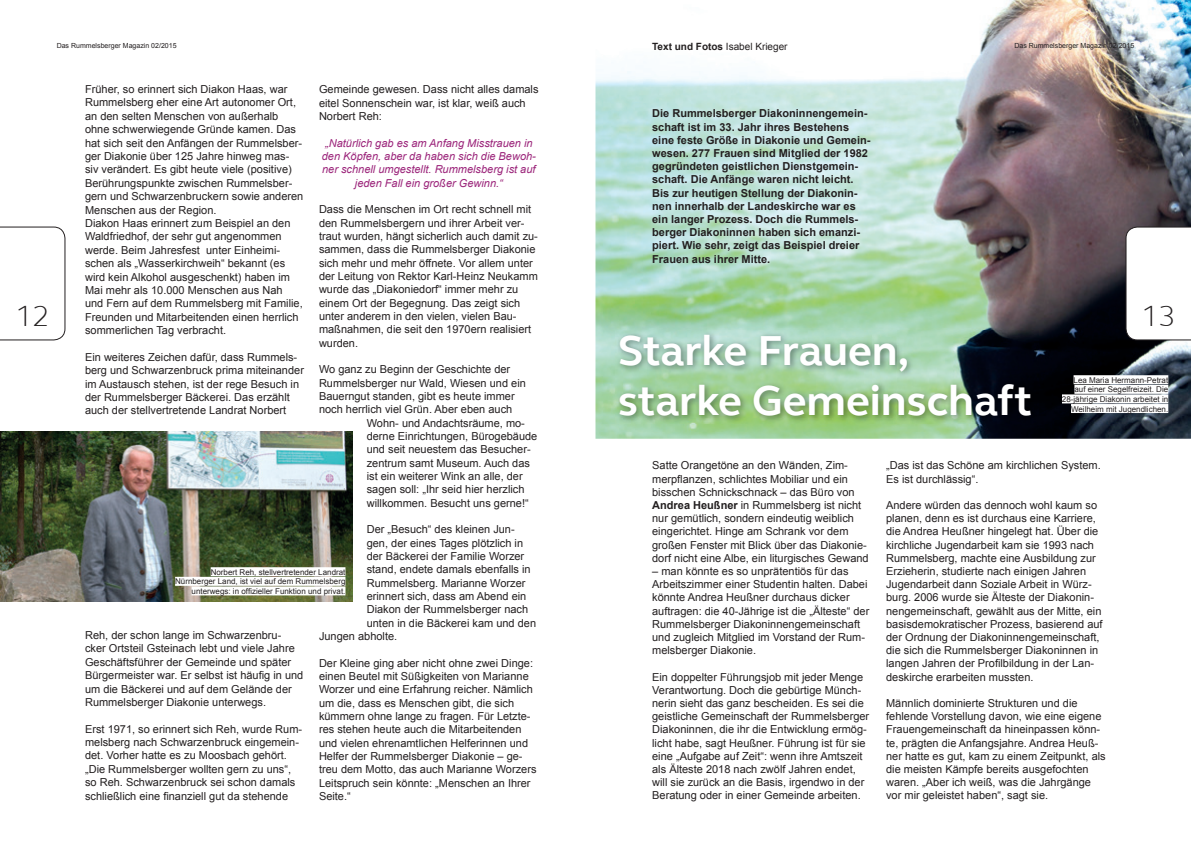
<style>
.page{position:relative;width:1191px;height:842px;background:#fff}
.page>*{position:absolute;margin:0;border:0;box-sizing:border-box;transform-origin:0 0}
.t1{font:700 43px/50px "FS Elliot";color:#fff}
.t2{font:300 30px "FS Elliot";color:#231f20}
.t3{font:11px/13.2px "Arial";color:#231f20}
.t4{font:700 11px/13.2px "Arial";color:#231f20}
.t5{font:italic 11px/13.3px "Arial";color:#9b247a;text-align:center}
.t6{font:10px "Arial";color:#231f20}
.t7{font:8px/9.6px "Arial";color:#231f20;text-align:right}
.t8{font:7px "Arial";color:#231f20}
.s1{font-weight:700}
</style>
<div class="page">
<img style="left:595px;top:0;width:596px;height:439px">
<img style="left:616px;top:330px;width:423px;height:93px">
<div style="left:1073px;top:375px;width:95px;height:9px;background:#fff"></div>
<div style="left:1074px;top:385px;width:94px;height:9px;background:#fff"></div>
<div style="left:1062px;top:394px;width:106px;height:9px;background:#fff"></div>
<div style="left:1071px;top:404px;width:97px;height:9px;background:#fff"></div>
<img style="left:0;top:432px;width:352px;height:169px">
<div style="left:211px;top:567px;width:134px;height:9px;background:#fff"></div>
<div style="left:175px;top:577px;width:170px;height:9px;background:#fff"></div>
<div style="left:191px;top:586px;width:154px;height:9px;background:#fff"></div>
<svg style="left:0;top:227px;width:65px;height:113px"></svg>
<svg style="left:1125px;top:227px;width:66px;height:113px"></svg>
<p class="t8" style="left:57px;top:41px;width:121px">Das Rummelsberger Magazin 02/2015</p>
<p class="t8" style="left:1014px;top:41px;width:121px">Das Rummelsberger Magazin 02/2015</p>
<p class="t6" style="left:652px;top:40px;width:137px"><span class="s1">Text und Fotos</span> Isabel Krieger</p>
<p class="t3" style="left:85px;top:83px;width:220px">Früher, so erinnert sich Diakon Haas, war Rummelsberg eher eine Art autonomer Ort, an den selten Menschen von außerhalb ohne schwerwiegende Gründe kamen. Das hat sich seit den Anfängen der Rummelsber&shy;ger Diakonie über 125 Jahre hinweg mas&shy;siv verändert. Es gibt heute viele (positive)<br>Berührungspunkte zwischen Rummelsber&shy;gern und Schwarzenbruckern sowie anderen Menschen aus der Region.<br>Diakon Haas erinnert zum Beispiel an den Waldfriedhof, der sehr gut angenommen werde. Beim Jahresfest unter Einheimi&shy;schen als „Wasserkirchweih“ bekannt (es wird kein Alkohol ausgeschenkt) haben im Mai mehr als 10.000 Menschen aus Nah und Fern auf dem Rummelsberg mit Familie, Freunden und Mitarbeitenden einen herrlich sommerlichen Tag verbracht.</p>
<p class="t3" style="left:85px;top:350px;width:220px">Ein weiteres Zeichen dafür, dass Rummels&shy;berg und Schwarzenbruck prima miteinander im Austausch stehen, ist der rege Besuch in der Rummelsberger Bäckerei. Das erzählt auch der stellvertretende Landrat Norbert</p>
<p class="t3" style="left:319px;top:83px;width:221px">Gemeinde gewesen. Dass nicht alles damals eitel Sonnenschein war, ist klar, weiß auch<br>Norbert Reh:</p>
<p class="t5" style="left:322px;top:136px;width:216px">„Natürlich gab es am Anfang Misstrauen in den Köpfen, aber da haben sich die Bewoh&shy;ner schnell umgestellt. Rummelsberg ist auf jeden Fall ein großer Gewinn.“</p>
<p class="t3" style="left:319px;top:203px;width:220px">Dass die Menschen im Ort recht schnell mit den Rummelsbergern und ihrer Arbeit ver&shy;traut wurden, hängt sicherlich auch damit zu&shy;sammen, dass die Rummelsberger Diakonie sich mehr und mehr öffnete. Vor allem unter der Leitung von Rektor Karl-Heinz Neukamm wurde das „Diakoniedorf“ immer mehr zu einem Ort der Begegnung. Das zeigt sich unter anderem in den vielen, vielen Bau&shy;maßnahmen, die seit den 1970ern realisiert wurden.</p>
<p class="t3" style="left:319px;top:363px;width:193px">Wo ganz zu Beginn der Geschichte der</p>
<p class="t3" style="left:319px;top:376px;width:208px">Rummelsberger nur Wald, Wiesen und ein</p>
<p class="t3" style="left:319px;top:389px;width:197px">Bauerngut standen, gibt es heute immer</p>
<p class="t3" style="left:319px;top:403px;width:195px">noch herrlich viel Grün. Aber eben auch</p>
<p class="t3" style="left:367px;top:416px;width:160px">Wohn- und Andachtsräume, mo-</p>
<p class="t3" style="left:367px;top:429px;width:172px">derne Einrichtungen, Bürogebäude</p>
<p class="t3" style="left:367px;top:443px;width:165px">und seit neuestem das Besucher-</p>
<p class="t3" style="left:367px;top:456px;width:165px">zentrum samt Museum. Auch das</p>
<p class="t3" style="left:367px;top:469px;width:157px">ist ein weiterer Wink an alle, der</p>
<p class="t3" style="left:367px;top:483px;width:159px">sagen soll: „Ihr seid hier herzlich</p>
<p class="t3" style="left:367px;top:496px;width:163px">willkommen. Besucht uns gerne!“</p>
<p class="t3" style="left:367px;top:523px;width:149px">Der „Besuch“ des kleinen Jun-</p>
<p class="t3" style="left:367px;top:536px;width:158px">gen, der eines Tages plötzlich in</p>
<p class="t3" style="left:367px;top:549px;width:159px">der Bäckerei der Familie Worzer</p>
<p class="t3" style="left:367px;top:563px;width:165px">stand, endete damals ebenfalls in</p>
<p class="t3" style="left:367px;top:576px;width:160px">Rummelsberg. Marianne Worzer</p>
<p class="t3" style="left:367px;top:589px;width:161px">erinnert sich, dass am Abend ein</p>
<p class="t3" style="left:367px;top:603px;width:163px">Diakon der Rummelsberger nach</p>
<p class="t3" style="left:367px;top:616px;width:171px">unten in die Bäckerei kam und den</p>
<p class="t3" style="left:319px;top:629px;width:80px">Jungen abholte.</p>
<p class="t3" style="left:319px;top:656px;width:219px">Der Kleine ging aber nicht ohne zwei Dinge: einen Beutel mit Süßigkeiten von Marianne Worzer und eine Erfahrung reicher. Nämlich um die, dass es Menschen gibt, die sich kümmern ohne lange zu fragen. Für Letzte&shy;res stehen heute auch die Mitarbeitenden und vielen ehrenamtlichen Helferinnen und Helfer der Rummelsberger Diakonie – ge&shy;treu dem Motto, das auch Marianne Worzers Leitspruch sein könnte: „Menschen an Ihrer Seite.“</p>
<p class="t4" style="left:652px;top:107px;width:220px">Die Rummelsberger Diakoninnengemein&shy;schaft ist im 33. Jahr ihres Bestehens eine feste Größe in Diakonie und Gemein&shy;wesen. 277 Frauen sind Mitglied der 1982 gegründeten geistlichen Dienstgemein&shy;schaft. Die Anfänge waren nicht leicht.<br>Bis zur heutigen Stellung der Diakonin&shy;nen innerhalb der Landeskirche war es ein langer Prozess. Doch die Rummels&shy;berger Diakoninnen haben sich emanzi&shy;piert. Wie sehr, zeigt das Beispiel dreier Frauen aus ihrer Mitte.</p>
<h2 class="t2" style="left:15px;top:296px;width:36px">12</h2>
<h2 class="t2" style="left:1141px;top:296px;width:36px">13</h2>
<h1 class="t1" style="left:618px;top:324px;width:415px">Starke Frauen, starke Gemeinschaft</h1>
<p class="t7" style="left:1062px;top:375px;width:108px">Lea Maria Hermann-Petrat auf einer Segelfreizeit. Die<br>28-jährige Diakonin arbeitet in<br>Weilheim mit Jugendlichen.</p>
<p class="t3" style="left:652px;top:459px;width:218px">Satte Orangetöne an den Wänden, Zim&shy;merpflanzen, schlichtes Mobiliar und ein bisschen Schnickschnack – das Büro von <span class="s1">Andrea Heußner</span> in Rummelsberg ist nicht nur gemütlich, sondern eindeutig weiblich eingerichtet. Hinge am Schrank vor dem großen Fenster mit Blick über das Diakonie&shy;dorf nicht eine Albe, ein liturgisches Gewand</p>
<p class="t3" style="left:652px;top:565px;width:219px">– man könnte es so unprätentiös für das Arbeitszimmer einer Studentin halten. Dabei könnte Andrea Heußner durchaus dicker auftragen: die 40-Jährige ist die „Älteste“ der Rummelsberger Diakoninnengemeinschaft und zugleich Mitglied im Vorstand der Rum&shy;melsberger Diakonie.</p>
<p class="t3" style="left:652px;top:670px;width:219px">Ein doppelter Führungsjob mit jeder Menge Verantwortung. Doch die gebürtige Münch&shy;nerin sieht das ganz bescheiden. Es sei die geistliche Gemeinschaft der Rummelsberger Diakoninnen, die ihr die Entwicklung ermög&shy;licht habe, sagt Heußner. Führung ist für sie eine „Aufgabe auf Zeit“: wenn ihre Amtszeit als Älteste 2018 nach zwölf Jahren endet, will sie zurück an die Basis, irgendwo in der Beratung oder in einer Gemeinde arbeiten.</p>
<p class="t3" style="left:886px;top:459px;width:216px">„Das ist das Schöne am kirchlichen System.<br>Es ist durchlässig“.</p>
<p class="t3" style="left:886px;top:499px;width:218px">Andere würden das dennoch wohl kaum so planen, denn es ist durchaus eine Karriere, die Andrea Heußner hingelegt hat. Über die kirchliche Jugendarbeit kam sie 1993 nach Rummelsberg, machte eine Ausbildung zur Erzieherin, studierte nach einigen Jahren Jugendarbeit dann Soziale Arbeit in Würz&shy;burg. 2006 wurde sie Älteste der Diakonin&shy;nengemeinschaft, gewählt aus der Mitte, ein basisdemokratischer Prozess, basierend auf der Ordnung der Diakoninnengemeinschaft, die sich die Rummelsberger Diakoninnen in langen Jahren der Profilbildung in der Lan&shy;deskirche erarbeiten mussten.</p>
<p class="t3" style="left:886px;top:697px;width:221px">Männlich dominierte Strukturen und die fehlende Vorstellung davon, wie eine eigene Frauengemeinschaft da hineinpassen könn&shy;te, prägten die Anfangsjahre. Andrea Heuß&shy;ner hatte es gut, kam zu einem Zeitpunkt, als die meisten Kämpfe bereits ausgefochten waren. „Aber ich weiß, was die Jahrgänge vor mir geleistet haben“, sagt sie.</p>
<p class="t7" style="left:175px;top:567px;width:172px">Norbert Reh, stellvertretender Landrat<br>Nürnberger Land, ist viel auf dem Rummelsberg unterwegs: in offizieller Funktion und privat.</p>
<p class="t3" style="left:85px;top:628px;width:220px">Reh, der schon lange im Schwarzenbru&shy;cker Ortsteil Gsteinach lebt und viele Jahre Geschäftsführer der Gemeinde und später Bürgermeister war. Er selbst ist häufig in und um die Bäckerei und auf dem Gelände der Rummelsberger Diakonie unterwegs.</p>
<p class="t3" style="left:85px;top:722px;width:219px">Erst 1971, so erinnert sich Reh, wurde Rum&shy;melsberg nach Schwarzenbruck eingemein&shy;det. Vorher hatte es zu Moosbach gehört. „Die Rummelsberger wollten gern zu uns“, so Reh. Schwarzenbruck sei schon damals schließlich eine finanziell gut da stehende</p>
</div>
